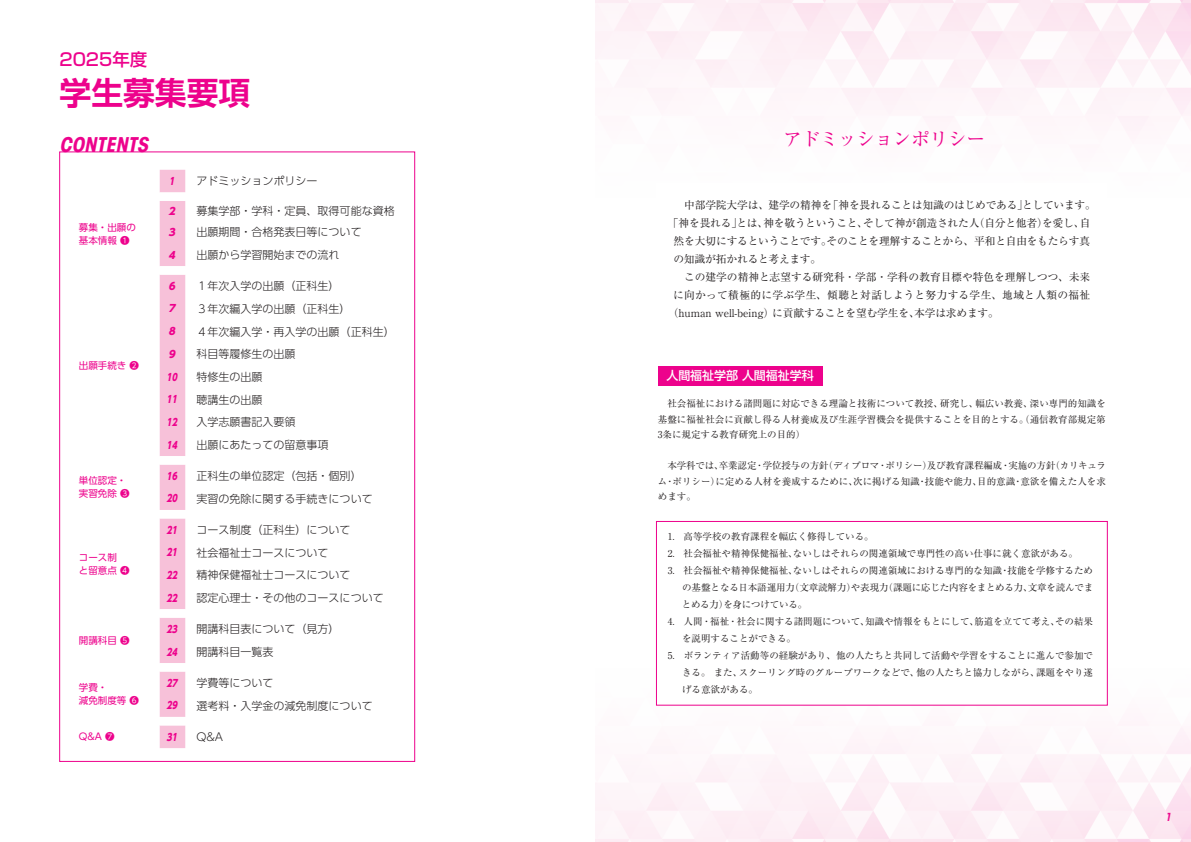
<style>
.page{position:relative;width:1191px;height:842px;background:#fff}
.page>*{position:absolute;margin:0;border:0;box-sizing:border-box;transform-origin:0 0}
.t1{font:700 31.8px "Shin Go Pr 6 N De";color:#ed028c}
.t2{font:italic 700 condensed 20.1px "ITC Avant Garde Std";color:#ed028c}
.t3{font:19px "Ryumin Pr 6 N";letter-spacing:-.04em;color:#ed028c}
.t4{font:500 17.4px "Shin Go Pr 6 N";color:#ed028c}
.t5{font:500 12px "UD Shin Go Pr 6 N";letter-spacing:-.005em;color:#fff}
.t6{font:300 11px "UD Shin Go Pr 6 N";color:#231f20}
.t7{font:italic 700 condensed 11px "ITC Avant Garde Std";color:#ed028c}
.t8{font:10.8px "Ryumin Pr 6 N";letter-spacing:-.015em;color:#231f20}
.t9{font:10.8px "Ryumin Pr 6 N";letter-spacing:.025em;color:#231f20}
.t10{font:italic 800 10px "UD Shin Go Pr 6 N";color:#ed028c;scale:.8 1}
.t11{font:italic 800 10px "UD Shin Go Pr 6 N";color:#ed028c}
.t12{font:9.5px/15.5px "Ryumin Pr 6 N";color:#231f20;text-align:justify}
.t13{font:9.5px/13px "UD Shin Go Pr 6 N";color:#ed028c}
.t14{font:9.5px "Ryumin Pr 6 N";letter-spacing:-.025em;color:#231f20}
</style>
<div class="page">
<img style="left:595px;top:663px;width:596px;height:179px">
<div style="left:656px;top:521px;width:451px;height:184px;background:#fff;border:1px solid #ed028c"></div>
<svg style="left:160px;top:170px;width:25px;height:578px;background:#f7c7dd"></svg>
<svg style="left:185px;top:201px;width:1px;height:516px"></svg>
<div style="left:658px;top:366px;width:164px;height:20px;background:#ed028c"></div>
<h3 class="t4" style="left:60px;top:45px;width:89px">2025年度</h3>
<h1 class="t1" style="left:60px;top:67px;width:192px">学生募集要項</h1>
<h2 class="t2" style="left:60px;top:132px;width:90px">CONTENTS</h2>
<p class="t13" style="left:79px;top:220px;width:59px">募集・出願の基本情報 ❶</p>
<p class="t13" style="left:79px;top:359px;width:62px">出願手続き ❷</p>
<p class="t13" style="left:79px;top:474px;width:52px">単位認定・実習免除 ❸</p>
<p class="t13" style="left:79px;top:550px;width:52px">コース制<br>と留意点 ❹</p>
<p class="t13" style="left:79px;top:634px;width:52px">開講科目 ❺</p>
<p class="t13" style="left:79px;top:681px;width:62px">学費・<br>減免制度等 ❻</p>
<p class="t10" style="left:169px;top:173px;width:12px">1</p>
<p class="t6" style="left:197px;top:172px;width:122px">アドミッションポリシー</p>
<p class="t11" style="left:168px;top:203px;width:11px">2</p>
<p class="t6" style="left:197px;top:202px;width:199px">募集学部・学科・定員、取得可能な資格</p>
<p class="t11" style="left:168px;top:224px;width:11px">3</p>
<p class="t6" style="left:197px;top:223px;width:166px">出願期間・合格発表日等について</p>
<p class="t11" style="left:168px;top:247px;width:11px">4</p>
<p class="t6" style="left:197px;top:246px;width:144px">出願から学習開始までの流れ</p>
<p class="t11" style="left:168px;top:278px;width:11px">6</p>
<p class="t6" style="left:197px;top:277px;width:144px">１年次入学の出願（正科生）</p>
<p class="t11" style="left:168px;top:300px;width:11px">7</p>
<p class="t6" style="left:197px;top:300px;width:155px">３年次編入学の出願（正科生）</p>
<p class="t11" style="left:168px;top:323px;width:11px">8</p>
<p class="t6" style="left:197px;top:322px;width:199px">４年次編入学・再入学の出願（正科生）</p>
<p class="t11" style="left:168px;top:346px;width:11px">9</p>
<p class="t6" style="left:197px;top:345px;width:100px">科目等履修生の出願</p>
<p class="t10" style="left:166px;top:368px;width:18px">10</p>
<p class="t6" style="left:197px;top:368px;width:67px">特修生の出願</p>
<p class="t10" style="left:166px;top:391px;width:18px">11</p>
<p class="t6" style="left:197px;top:390px;width:67px">聴講生の出願</p>
<p class="t10" style="left:166px;top:414px;width:18px">12</p>
<p class="t6" style="left:197px;top:413px;width:100px">入学志願書記入要領</p>
<p class="t10" style="left:166px;top:437px;width:18px">14</p>
<p class="t6" style="left:197px;top:436px;width:133px">出願にあたっての留意事項</p>
<p class="t10" style="left:166px;top:468px;width:18px">16</p>
<p class="t6" style="left:197px;top:467px;width:166px">正科生の単位認定（包括・個別）</p>
<p class="t10" style="left:166px;top:490px;width:18px">20</p>
<p class="t6" style="left:197px;top:490px;width:177px">実習の免除に関する手続きについて</p>
<p class="t10" style="left:166px;top:522px;width:18px">21</p>
<p class="t6" style="left:197px;top:521px;width:155px">コース制度（正科生）について</p>
<p class="t10" style="left:166px;top:544px;width:18px">21</p>
<p class="t6" style="left:197px;top:544px;width:133px">社会福祉士コースについて</p>
<p class="t10" style="left:166px;top:567px;width:18px">22</p>
<p class="t6" style="left:197px;top:566px;width:155px">精神保健福祉士コースについて</p>
<p class="t10" style="left:166px;top:590px;width:18px">22</p>
<p class="t6" style="left:197px;top:589px;width:188px">認定心理士・その他のコースについて</p>
<p class="t10" style="left:166px;top:621px;width:18px">23</p>
<p class="t6" style="left:197px;top:620px;width:144px">開講科目表について（見方）</p>
<p class="t10" style="left:166px;top:643px;width:18px">24</p>
<p class="t6" style="left:197px;top:643px;width:78px">開講科目一覧表</p>
<p class="t10" style="left:166px;top:675px;width:18px">27</p>
<p class="t6" style="left:197px;top:674px;width:78px">学費等について</p>
<p class="t10" style="left:166px;top:697px;width:18px">29</p>
<p class="t6" style="left:197px;top:697px;width:177px">選考料・入学金の減免制度について</p>
<p class="t13" style="left:79px;top:730px;width:37px">Q&amp;A ❼</p>
<p class="t10" style="left:166px;top:728px;width:18px">31</p>
<p class="t6" style="left:197px;top:728px;width:28px">Q&amp;A</p>
<h3 class="t3" style="left:783px;top:124px;width:203px">アドミッションポリシー</h3>
<p class="t8" style="left:673px;top:196px;width:424px">　中部学院大学は、建学の精神を「神を畏れることは知識のはじめである」としています。</p>
<p class="t8" style="left:668px;top:214px;width:424px">「神を畏れる」とは、神を敬うということ、そして神が創造された人（自分と他者）を愛し、自</p>
<p class="t8" style="left:673px;top:232px;width:418px">然を大切にするということです。そのことを理解することから、平和と自由をもたらす真</p>
<p class="t8" style="left:673px;top:250px;width:149px">の知識が拓かれると考えます。</p>
<p class="t8" style="left:673px;top:268px;width:418px">　この建学の精神と志望する研究科・学部・学科の教育目標や特色を理解しつつ、未来</p>
<p class="t9" style="left:673px;top:286px;width:418px">に向かって積極的に学ぶ学生、傾聴と対話しようと努力する学生、地域と人類の福祉</p>
<p class="t8" style="left:668px;top:304px;width:332px">（human well-being）に貢献することを望む学生を、本学は求めます。</p>
<p class="t5" style="left:666px;top:366px;width:149px">人間福祉学部 人間福祉学科</p>
<p class="t12" style="left:658px;top:395px;width:449px">　社会福祉における諸問題に対応できる理論と技術について教授、研究し、幅広い教養、深い専門的知識を基盤に福祉社会に貢献し得る人材養成及び生涯学習機会を提供することを目的とする。（通信教育部規定第3条に規定する教育研究上の目的）</p>
<p class="t12" style="left:658px;top:457px;width:450px">　本学科では、卒業認定・学位授与の方針（ディプロマ・ポリシー）及び教育課程編成・実施の方針（カリキュラム・ポリシー）に定める人材を養成するために、次に掲げる知識・技能や能力、目的意識・意欲を備えた人を求めます。</p>
<p class="t12" style="left:668px;top:528px;width:207px">1．高等学校の教育課程を幅広く修得している。</p>
<p class="t12" style="left:668px;top:545px;width:412px">2．社会福祉や精神保健福祉、ないしはそれらの関連領域で専門性の高い仕事に就く意欲がある。</p>
<p class="t12" style="left:668px;top:562px;width:427px">3．社会福祉や精神保健福祉、ないしはそれらの関連領域における専門的な知識・技能を学修するため</p>
<p class="t12" style="left:682px;top:579px;width:413px">の基盤となる日本語運用力（文章読解力）や表現力（課題に応じた内容をまとめる力、文章を読んでま</p>
<p class="t14" style="left:682px;top:597px;width:127px">とめる力）を身につけている。</p>
<p class="t12" style="left:668px;top:613px;width:427px">4．人間・福祉・社会に関する諸問題について、知識や情報をもとにして、筋道を立てて考え、その結果</p>
<p class="t12" style="left:682px;top:630px;width:115px">を説明することができる。</p>
<p class="t12" style="left:668px;top:647px;width:427px">5．ボランティア活動等の経験があり、他の人たちと共同して活動や学習をすることに進んで参加で</p>
<p class="t12" style="left:682px;top:664px;width:412px">きる。 また、スクーリング時のグループワークなどで、他の人たちと協力しながら、課題をやり遂</p>
<p class="t12" style="left:682px;top:681px;width:77px">げる意欲がある。</p>
<p class="t7" style="left:1165px;top:810px;width:8px">1</p>
</div>
